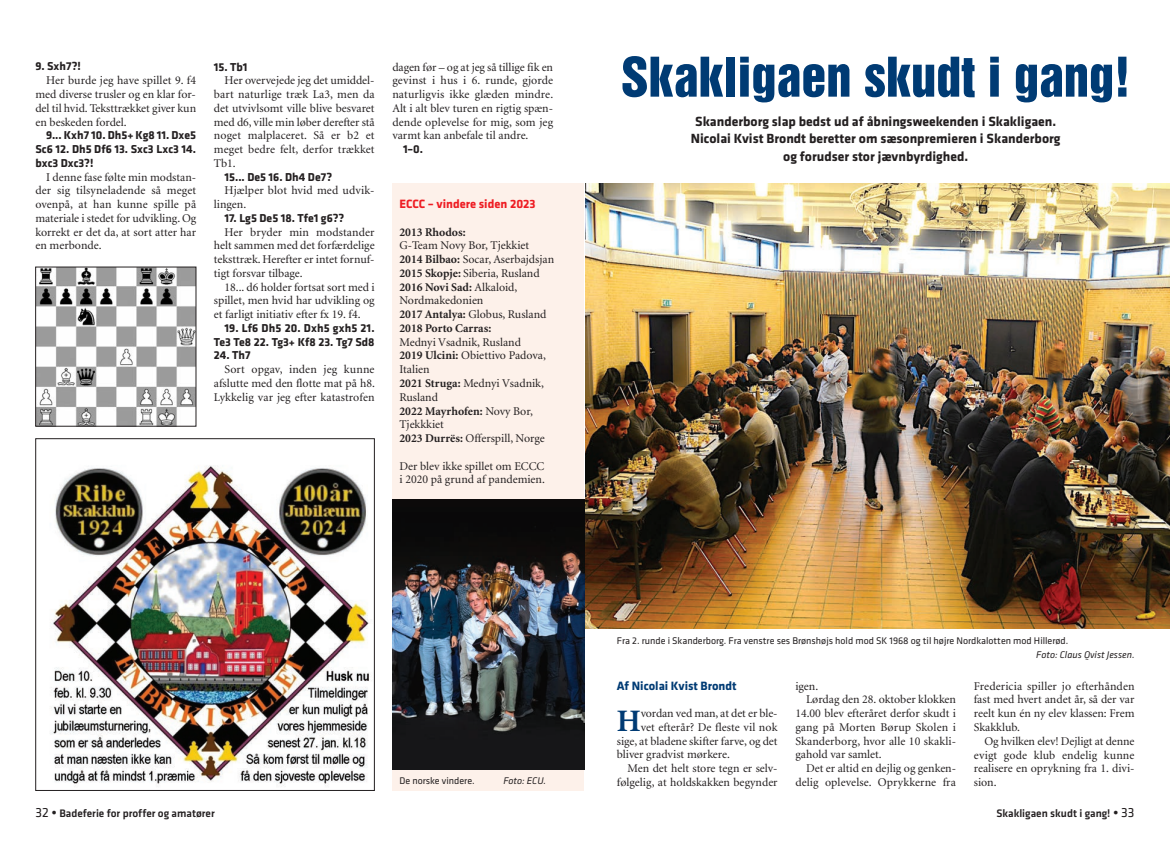
<style>
.page{position:relative;width:1170px;height:851px;background:#fff}
.page>*{position:absolute;margin:0;border:0;box-sizing:border-box;transform-origin:0 0}
.t1{font:50px "Helvetica Inserat";color:#003b74}
.t2{font:700 31.25px "Minion";color:#003b74}
.t3{font:700 13.75px/17.5px "Klavika";color:#231f20;text-align:center}
.t4{font:700 12.5px "Klavika";color:#ee1d23}
.t5{font:700 12.5px "Klavika";color:#003b74}
.t6{font:11.88px/13.8px "Minion";color:#231f20;text-align:justify}
.t7{font:700 11.88px/13.8px "Klavika";color:#231f20;text-align:justify}
.t8{font:700 11.88px "Minion";color:#231f20}
.t9{font:500 11.25px "Klavika";color:#231f20}
.t10{font:10px "Klavika";color:#231f20}
.t11{font:italic 10px "Klavika";color:#231f20}
.s1{font-weight:700}
.s2{font-weight:400;font-size:13.75px}
.s3{font-weight:700;font-size:13.75px}
</style>
<div class="page">
<img style="left:37px;top:269px;width:157px;height:155px">
<div style="left:35px;top:267px;width:161px;height:159px;border:1px solid #231f20"></div>
<img style="left:51px;top:465px;width:318px;height:321px">
<div style="left:35px;top:438px;width:339px;height:352px;border:1px solid #231f20"></div>
<img style="left:585px;top:183px;width:584px;height:446px">
<div style="left:392px;top:183px;width:191px;height:607px;background:#fdf1ea"></div>
<img style="left:392px;top:499px;width:192px;height:270px">
<p class="t7" style="left:35px;top:61px;width:47px">9. Sxh7?!</p>
<p class="t6" style="left:35px;top:74px;width:162px;text-indent:11px">Her burde jeg have spillet 9. f4 med diverse trusler og en klar for&shy;del til hvid. Teksttrækket giver kun en beskeden fordel.</p>
<p class="t7" style="left:35px;top:130px;width:162px;text-indent:11px">9... Kxh7 10. Dh5+ Kg8 11. Dxe5<br>Sc6 12. Dh5 Df6 13. Sxc3 Lxc3 14. bxc3 Dxc3?!</p>
<p class="t6" style="left:35px;top:171px;width:162px;text-indent:11px">I denne fase følte min modstan&shy;der sig tilsyneladende så meget ovenpå, at han kunne spille på materiale i stedet for udvikling. Og korrekt er det da, at sort atter har en merbonde.</p>
<p class="t7" style="left:214px;top:61px;width:35px">15. Tb1</p>
<p class="t6" style="left:214px;top:74px;width:162px;text-indent:11px">Her overvejede jeg det umiddel&shy;bart naturlige træk La3, men da det utvivlsomt ville blive besvaret med d6, ville min løber derefter stå noget malplaceret. Så er b2 et meget bedre felt, derfor trækket Tb1.</p>
<p class="t7" style="left:224px;top:171px;width:109px">15... De5 16. Dh4 De7?</p>
<p class="t6" style="left:214px;top:184px;width:162px;text-indent:11px">Hjælper blot hvid med udvik&shy;lingen.</p>
<p class="t7" style="left:224px;top:212px;width:121px">17. Lg5 De5 18. Tfe1 g6??</p>
<p class="t6" style="left:214px;top:226px;width:162px;text-indent:11px">Her bryder min modstander helt sammen med det forfærdelige teksttræk. Herefter er intet fornuf&shy;tigt forsvar tilbage.</p>
<p class="t6" style="left:214px;top:281px;width:162px;text-indent:11px">18... d6 holder fortsat sort med i spillet, men hvid har udvikling og et farligt initiativ efter fx 19. f4.</p>
<p class="t7" style="left:214px;top:322px;width:162px;text-align:right">19. Lf6 Dh5 20. Dxh5 gxh5 21.<br>Te3 Te8 22. Tg3+ Kf8 23. Tg7 Sd8</p>
<p class="t7" style="left:214px;top:350px;width:38px">24. Th7</p>
<p class="t6" style="left:214px;top:363px;width:163px;text-indent:11px">Sort opgav, inden jeg kunne afslutte med den flotte mat på h8.<br>Lykkelig var jeg efter katastrofen</p>
<p class="t6" style="left:392px;top:61px;width:162px">dagen før – og at jeg så tillige fik en gevinst i hus i 6. runde, gjorde naturligvis ikke glæden mindre.<br>Alt i alt blev turen en rigtig spæn&shy;dende oplevelse for mig, som jeg varmt kan anbefale til andre.</p>
<p class="t7" style="left:403px;top:143px;width:22px">1–0.</p>
<p class="t4" style="left:399px;top:200px;width:138px">ECCC – vindere siden 2023</p>
<p class="t8" style="left:399px;top:227px;width:68px">2013 Rhodos:</p>
<p class="t6" style="left:399px;top:239px;width:156px;text-align:left">G-Team Novy Bor, Tjekkiet<br><span class="s1">2014 Bilbao:</span> Socar, Aserbajdsjan<br><span class="s1">2015 Skopje:</span> Siberia, Rusland<br><span class="s1">2016 Novi Sad:</span> Alkaloid,<br>Nordmakedonien<br><span class="s1">2017 Antalya:</span> Globus, Rusland<br><span class="s1">2018 Porto Carras:</span></p>
<p class="t6" style="left:399px;top:336px;width:148px;text-align:left">Mednyi Vsadnik, Rusland<br><span class="s1">2019 Ulcini:</span> Obiettivo Padova,<br>Italien<br><span class="s1">2021 Struga:</span> Mednyi Vsadnik,<br>Rusland<br><span class="s1">2022 Mayrhofen:</span> Novy Bor,<br>Tjekkkiet<br><span class="s1">2023 Durrës:</span> Offerspill, Norge</p>
<p class="t6" style="left:399px;top:459px;width:147px">Der blev ikke spillet om ECCC i 2020 på grund af pandemien.</p>
<p class="t10" style="left:399px;top:777px;width:77px">De norske vindere.</p>
<p class="t11" style="left:503px;top:777px;width:44px">Foto: ECU.</p>
<h1 class="t1" style="left:620px;top:57px;width:511px">Skakligaen skudt i gang!</h1>
<p class="t3" style="left:690px;top:114px;width:371px">Skanderborg slap bedst ud af åbningsweekenden i Skakligaen.<br>Nicolai Kvist Brondt beretter om sæsonpremieren i Skanderborg og forudser stor jævnbyrdighed.</p>
<p class="t10" style="left:617px;top:637px;width:453px">Fra 2. runde i Skanderborg. Fra venstre ses Brønshøjs hold mod SK 1968 og til højre Nordkalotten mod Hillerød.</p>
<p class="t11" style="left:1036px;top:651px;width:100px">Foto: Claus Qvist Jessen.</p>
<p class="t5" style="left:617px;top:681px;width:121px">Af Nicolai Kvist Brondt</p>
<h2 class="t2" style="left:617px;top:708px;width:26px">H</h2>
<p class="t6" style="left:640px;top:707px;width:138px">vordan ved man, at det er ble-</p>
<p class="t6" style="left:640px;top:721px;width:138px">vet efterår? De fleste vil nok</p>
<p class="t6" style="left:617px;top:734px;width:162px">sige, at bladene skifter farve, og det</p>
<p class="t6" style="left:617px;top:748px;width:114px">bliver gradvist mørkere.</p>
<p class="t6" style="left:627px;top:762px;width:152px">Men det helt store tegn er selv-</p>
<p class="t6" style="left:617px;top:776px;width:162px">følgelig, at holdskakken begynder</p>
<p class="t6" style="left:795px;top:679px;width:24px">igen.</p>
<p class="t6" style="left:806px;top:693px;width:151px">Lørdag den 28. oktober klokken</p>
<p class="t6" style="left:795px;top:707px;width:162px">14.00 blev efteråret derfor skudt i</p>
<p class="t6" style="left:795px;top:721px;width:162px">gang på Morten Børup Skolen i</p>
<p class="t6" style="left:795px;top:734px;width:162px">Skanderborg, hvor alle 10 skakli-</p>
<p class="t6" style="left:795px;top:748px;width:88px">gahold var samlet.</p>
<p class="t6" style="left:806px;top:762px;width:152px">Det er altid en dejlig og genken-</p>
<p class="t6" style="left:795px;top:776px;width:162px">delig oplevelse. Oprykkerne fra</p>
<p class="t6" style="left:973px;top:679px;width:162px">Fredericia spiller jo efterhånden fast med hvert andet år, så der var reelt kun én ny elev klassen: Frem Skakklub.</p>
<p class="t6" style="left:973px;top:734px;width:162px;text-indent:11px">Og hvilken elev! Dejligt at denne evigt gode klub endelig kunne realisere en oprykning fra 1. divi&shy;sion.</p>
<p class="t9" style="left:35px;top:809px;width:181px"><span class="s2">32</span> <span class="s3">•</span> Badeferie for proffer og amatører</p>
<p class="t9" style="left:996px;top:809px;width:140px">Skakligaen skudt i gang! <span class="s3">•</span> <span class="s2">33</span></p>
</div>
